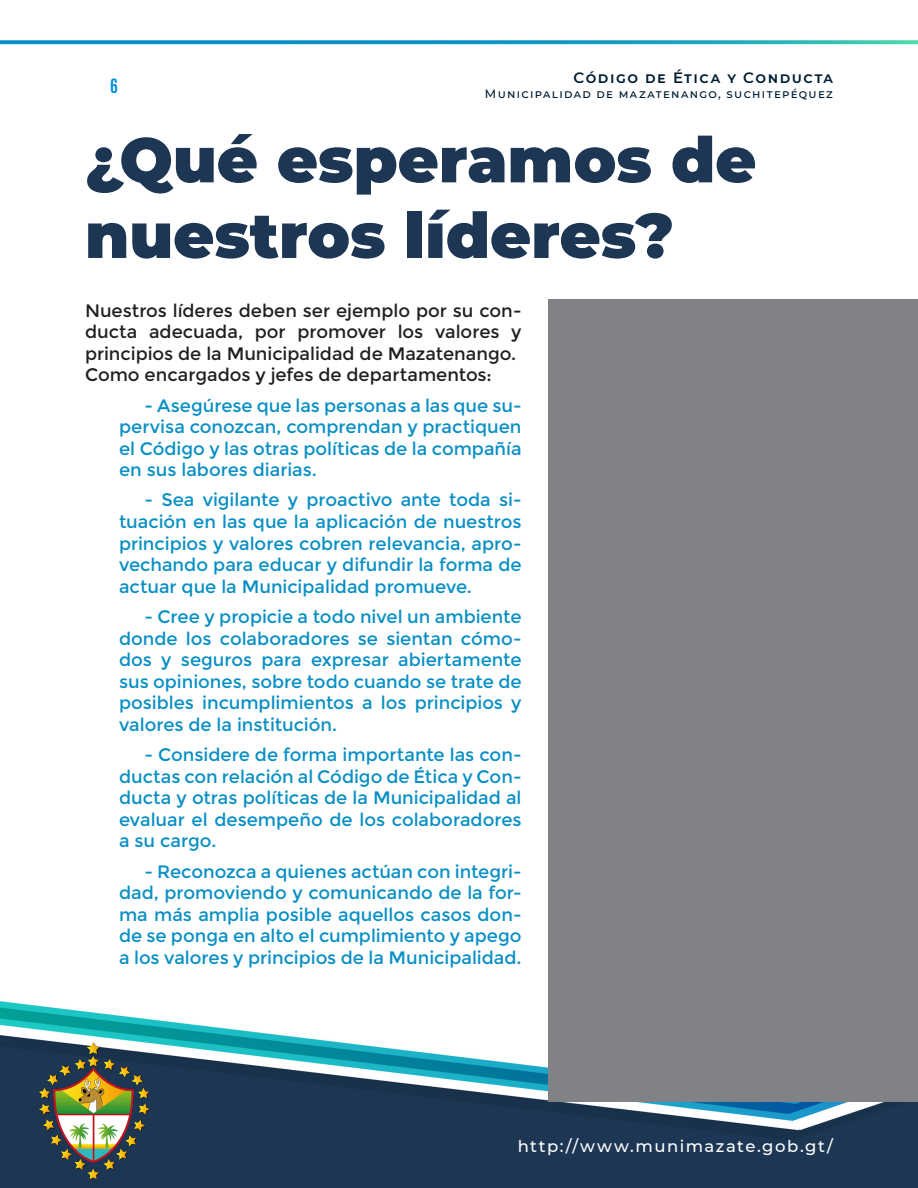
<style>
.page{position:relative;width:918px;height:1188px;background:#fff}
.page>*{position:absolute;margin:0;border:0;box-sizing:border-box;transform-origin:0 0}
.t1{font:900 63px/75.6px "Montserrat";color:#1c3654}
.Body_Text{font:18px/21.6px "Montserrat";color:#088fc4;text-align:justify}
.Body_Text-2{font:18px/21.6px "Montserrat";color:#231f20;text-align:justify}
.t2{font:500 16.5px "Montserrat";letter-spacing:.09em;color:#fff}
.t3{font:700 16.5px "Antonio";color:#008fd8}
.t4{font:600 15px "Montserrat";letter-spacing:.105em;color:#001e33}
.t5{font:500 12px "Montserrat";letter-spacing:.105em;color:#001e33}
</style>
<div class="page">
<img style="left:0;top:40px;width:918px;height:1148px">
<img style="left:34px;top:1033px;width:123px;height:155px">
<div style="left:549px;top:299px;width:369px;height:802px;background:#808285"></div>
<p class="t3" style="left:110px;top:73px;width:9px">6</p>
<p class="t4" style="left:573px;top:67px;width:261px">CÓDIGO DE ÉTICA Y CONDUCTA</p>
<p class="t5" style="left:485px;top:85px;width:350px">Municipalidad de mazatenango, suchitepéquez</p>
<p class="t1" style="left:85px;top:118px;width:673px">¿Qué esperamos de nuestros líderes?</p>
<p class="Body_Text-2" style="left:85px;top:300px;width:438px">Nuestros líderes deben ser ejemplo por su con&shy;ducta adecuada, por promover los valores y principios de la Municipalidad de Mazatenango.</p>
<p class="Body_Text-2" style="left:85px;top:365px;width:408px">Como encargados y jefes de departamentos:</p>
<p class="Body_Text" style="left:119px;top:395px;width:404px;text-indent:26px">- Asegúrese que las personas a las que su&shy;pervisa conozcan, comprendan y practiquen el Código y las otras políticas de la compañía en sus labores diarias.</p>
<p class="Body_Text" style="left:119px;top:490px;width:404px;text-indent:26px">- Sea vigilante y proactivo ante toda si&shy;tuación en las que la aplicación de nuestros principios y valores cobren relevancia, apro&shy;vechando para educar y difundir la forma de actuar que la Municipalidad promueve.</p>
<p class="Body_Text" style="left:119px;top:606px;width:404px;text-indent:26px">- Cree y propicie a todo nivel un ambiente donde los colaboradores se sientan cómo&shy;dos y seguros para expresar abiertamente sus opiniones, sobre todo cuando se trate de posibles incumplimientos a los principios y valores de la institución.</p>
<p class="Body_Text" style="left:119px;top:744px;width:404px;text-indent:26px">- Considere de forma importante las con&shy;ductas con relación al Código de Ética y Con&shy;ducta y otras políticas de la Municipalidad al evaluar el desempeño de los colaboradores a su cargo.</p>
<p class="Body_Text" style="left:119px;top:861px;width:404px;text-indent:26px">- Reconozca a quienes actúan con integri&shy;dad, promoviendo y comunicando de la for&shy;ma más amplia posible aquellos casos don&shy;de se ponga en alto el cumplimiento y apego a los valores y principios de la Municipalidad.</p>
<p class="t2" style="left:518px;top:1134px;width:317px">http://www.munimazate.gob.gt/</p>
</div>
